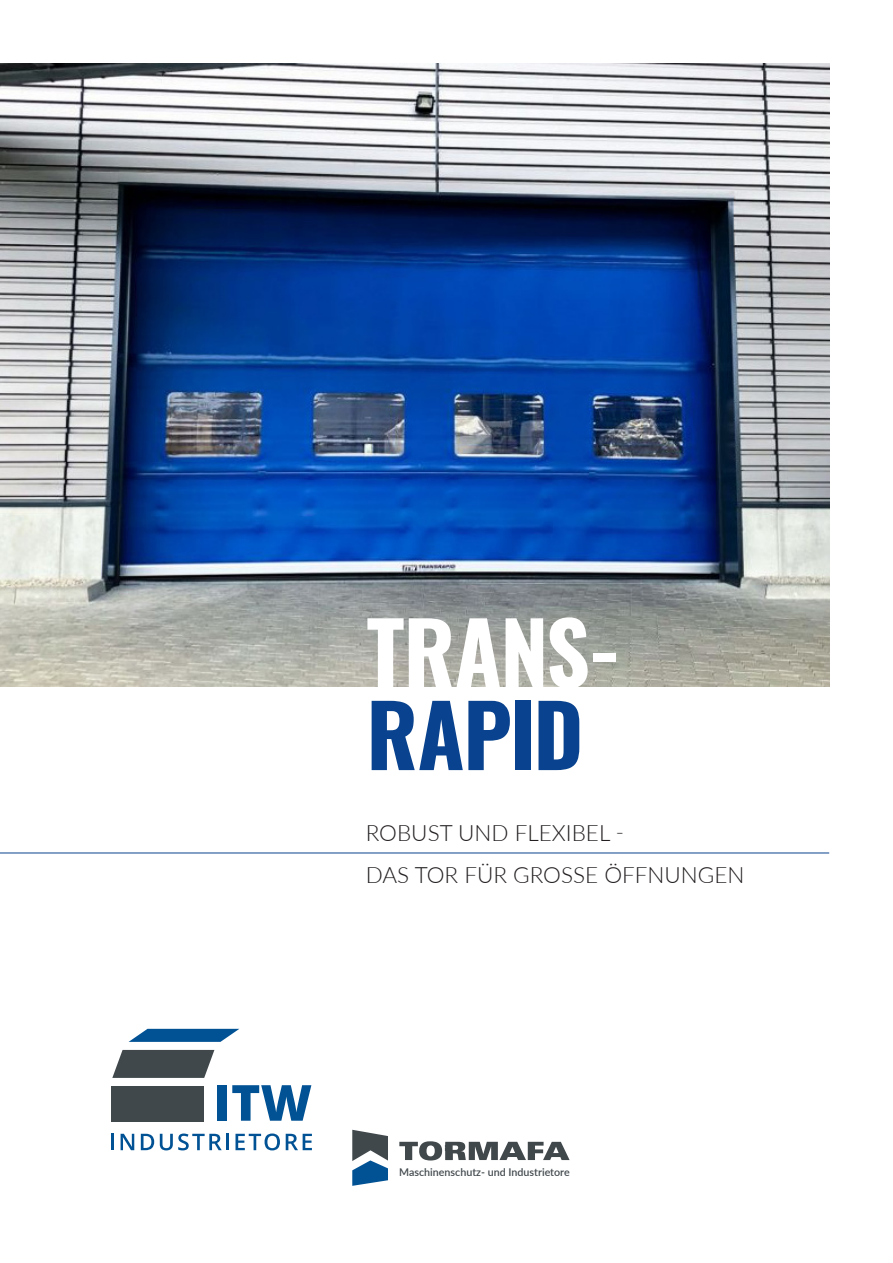
<style>
.page{position:relative;width:893px;height:1263px;background:#fff}
.page>*{position:absolute;margin:0;border:0;box-sizing:border-box;transform-origin:0 0}
.t1{font:700 85.5px "Oswald";letter-spacing:-.015em;color:#fff}
.t2{font:700 85.5px "Oswald";letter-spacing:-.02em;color:#09428e}
.t3{font:300 22.5px/42px "Lato";color:#231f20}
.t4{font:600 10.65px "Lato";color:#41484c}
</style>
<div class="page">
<div style="left:111px;top:1086px;width:93px;height:35px;background:#41484c"></div>
<svg style="left:112px;top:1050px;width:102px;height:28px;background:#545a5e"></svg>
<svg style="left:129px;top:1029px;width:110px;height:13px"></svg>
<div style="left:218px;top:1085px;width:9px;height:36px;background:#015294"></div>
<svg style="left:232px;top:1085px;width:79px;height:36px"></svg>
<hr style="left:111px;top:1134px;width:3px;height:16px;background:#015294">
<svg style="left:121px;top:1134px;width:13px;height:16px"></svg>
<svg style="left:141px;top:1134px;width:13px;height:16px"></svg>
<svg style="left:160px;top:1133px;width:62px;height:17px"></svg>
<hr style="left:226px;top:1134px;width:3px;height:16px;background:#015294">
<svg style="left:235px;top:1133px;width:45px;height:17px"></svg>
<svg style="left:286px;top:1134px;width:26px;height:16px"></svg>
<svg style="left:352px;top:1130px;width:36px;height:56px"></svg>
<svg style="left:399px;top:1141px;width:171px;height:19px"></svg>
<hr style="left:0;top:853px;width:829px;height:1px;background:#09428e">
<img style="left:0;top:64px;width:829px;height:623px">
<h1 class="t1" style="left:366px;top:577px;width:256px">TRANS-</h1>
<h1 class="t2" style="left:366px;top:659px;width:218px">RAPID</h1>
<p class="t3" style="left:366px;top:811px;width:380px">ROBUST UND FLEXIBEL -<br>DAS TOR FÜR GROSSE ÖFFNUNGEN</p>
<p class="t4" style="left:399px;top:1165px;width:172px">Maschinenschutz- und Industrietore</p>
</div>
